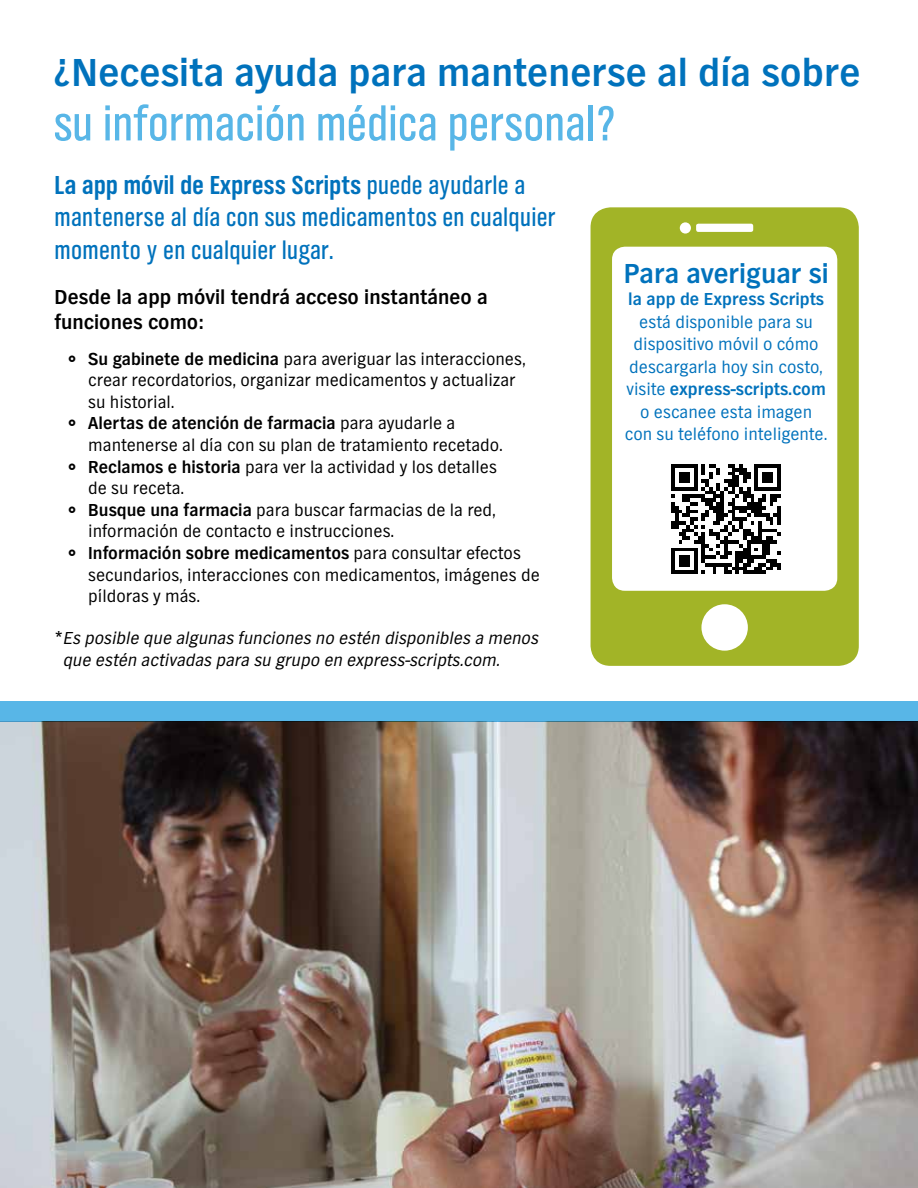
<style>
.page{position:relative;width:918px;height:1188px;background:#fff}
.page>*{position:absolute;margin:0;border:0;box-sizing:border-box;transform-origin:0 0}
.t1{font:51px "TV Nord Cond EF";color:#58b6e7}
.t2{font:700 40.5px "TV Nord EF";color:#0072bc}
.t3{font:700 28.5px "TV Nord EF";color:#0072bc}
.t4{font:27px/32.4px "TV Nord Cond EF";letter-spacing:.01em;color:#0072bc}
.t5{font:700 21px/25.2px "TV Nord EF";color:#000}
.t6{font:18px/21.6px "TV Nord EF";color:#000}
.t7{font:18px/22.5px "TV Nord EF";color:#0072bc;text-align:center}
.t8{font:italic 18px/21.6px "TV Nord EF";color:#000}
.s1{font-weight:700}
</style>
<div class="page">
<div style="left:591px;top:207px;width:268px;height:459px;background:#a2b427;border-radius:20px"></div>
<div style="left:612px;top:247px;width:225px;height:344px;background:#fff;border-radius:13px"></div>
<div style="left:696px;top:224px;width:57px;height:8px;background:#fff;border-radius:2px"></div>
<div style="left:701px;top:604px;width:47px;height:47px;background:#fff;border-radius:50%"></div>
<div style="left:680px;top:222px;width:11px;height:12px;background:#fff;border-radius:50%"></div>
<svg style="left:671px;top:464px;width:110px;height:110px"></svg>
<img style="left:0;top:721px;width:918px;height:467px">
<div style="left:0;top:701px;width:918px;height:20px;background:#58b6e7"></div>
<h2 class="t2" style="left:54px;top:51px;width:808px">¿Necesita ayuda para mantenerse al día sobre</h2>
<h2 class="t1" style="left:54px;top:96px;width:563px">su información médica personal?</h2>
<p class="t4" style="left:55px;top:169px;width:502px"><span class="s1">La app móvil de Express Scripts</span> puede ayudarle a mantenerse al día con sus medicamentos en cualquier momento y en cualquier lugar.</p>
<p class="t5" style="left:55px;top:285px;width:435px">Desde la app móvil tendrá acceso instantáneo a funciones como:</p>
<p class="t6" style="left:88px;top:348px;width:439px"><span class="s1">Su gabinete de medicina</span> para averiguar las interacciones, crear recordatorios, organizar medicamentos y actualizar su historial.</p>
<p class="t6" style="left:88px;top:412px;width:416px"><span class="s1">Alertas de atención de farmacia</span> para ayudarle a mantenerse al día con su plan de tratamiento recetado.</p>
<p class="t6" style="left:88px;top:456px;width:410px"><span class="s1">Reclamos e historia</span> para ver la actividad y los detalles de su receta.</p>
<p class="t6" style="left:88px;top:499px;width:409px"><span class="s1">Busque una farmacia</span> para buscar farmacias de la red, información de contacto e instrucciones.</p>
<p class="t6" style="left:88px;top:542px;width:453px"><span class="s1">Información sobre medicamentos</span> para consultar efectos secundarios, interacciones con medicamentos, imágenes de píldoras y más.</p>
<p class="t8" style="left:63px;top:627px;width:477px;text-indent:-9px">*Es posible que algunas funciones no estén disponibles a menos que estén activadas para su grupo en express-scripts.com.</p>
<p class="t3" style="left:624px;top:258px;width:206px">Para averiguar si</p>
<p class="t7" style="left:625px;top:288px;width:204px"><span class="s1">la app de Express Scripts </span>está disponible para su dispositivo móvil o cómo descargarla hoy sin costo, visite <span class="s1">express-scripts.com </span>o escanee esta imagen con su teléfono inteligente.</p>
</div>
